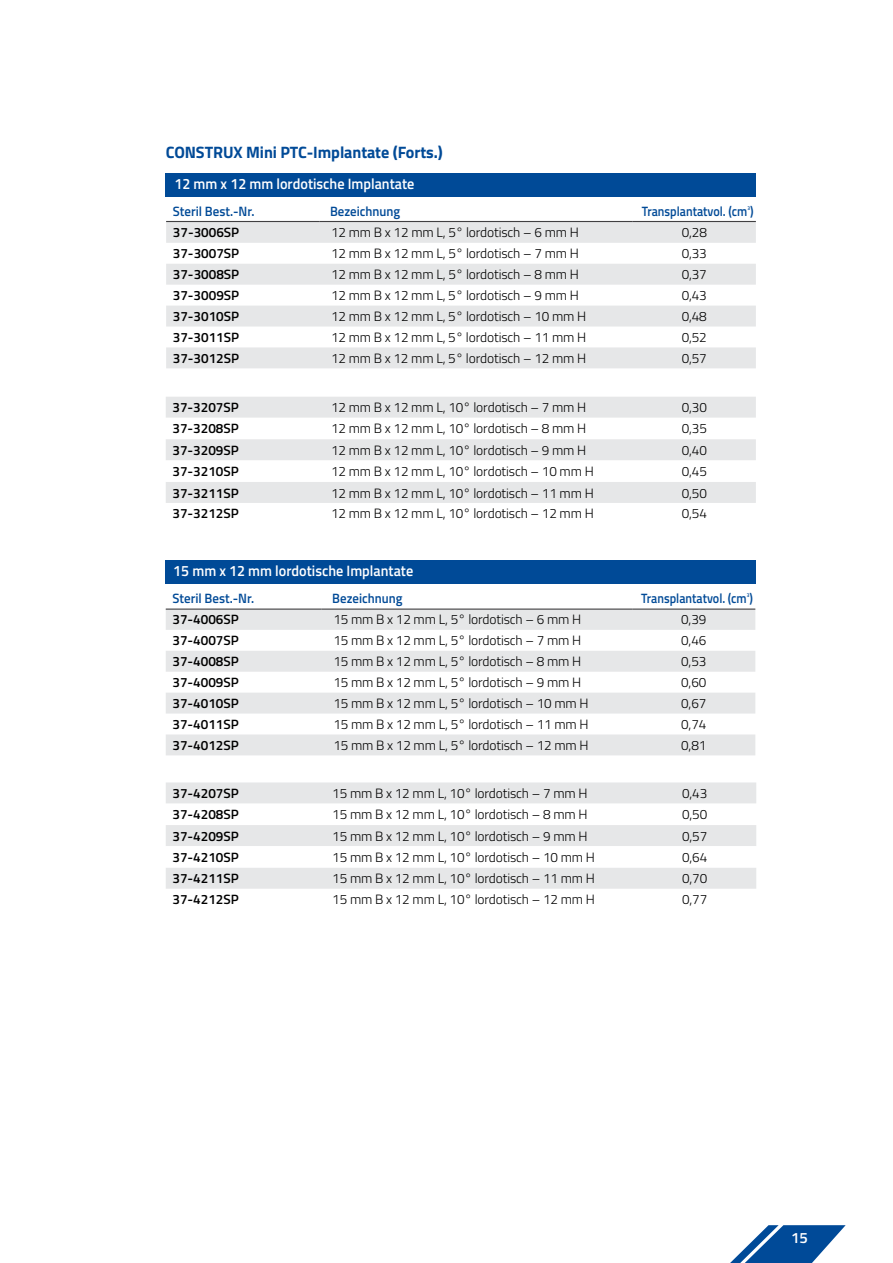
<style>
.page{position:relative;width:893px;height:1263px;background:#fff}
.page>*{position:absolute;margin:0;border:0;box-sizing:border-box;transform-origin:0 0}
.t1{font:700 16.5px "Titillium";letter-spacing:-.005em;color:#004a97}
.t2{font:600 15px "Titillium";color:#fff;scale:.95 1}
.t3{font:600 15px "Titillium";color:#fff}
.t4{font:300 13.5px "Titillium";letter-spacing:-.01em;color:#000}
.t5{font:600 13.5px "Titillium";color:#000}
.t6{font:600 13.5px "Titillium";color:#004a97;scale:.9 1}
.t7{font:600 13.5px "Titillium";color:#004a97;scale:.96 1}
.t8{font:600 13.5px "Titillium";color:#004a97;scale:.95 1}
.t9{font:600 5.4px "Titillium";color:#004a97;scale:.9 1}
</style>
<div class="page">
<svg style="left:730px;top:1225px;width:116px;height:38px"></svg>
<div style="left:166px;top:560px;width:590px;height:23px;background:#004a97"></div>
<svg style="left:166px;top:610px;width:589px;height:145px;fill:#e6e7e8"></svg>
<hr style="left:166px;top:608px;width:155px;height:2px;background:#414042">
<hr style="left:321px;top:608px;width:311px;height:2px;background:#414042">
<hr style="left:632px;top:608px;width:123px;height:2px;background:#414042">
<svg style="left:166px;top:782px;width:590px;height:107px;fill:#e6e7e8"></svg>
<div style="left:166px;top:173px;width:590px;height:24px;background:#004a97"></div>
<svg style="left:166px;top:222px;width:590px;height:146px;fill:#e6e7e8"></svg>
<hr style="left:166px;top:221px;width:153px;height:1px;background:#414042">
<hr style="left:319px;top:221px;width:314px;height:1px;background:#414042">
<hr style="left:633px;top:221px;width:123px;height:1px;background:#414042">
<svg style="left:166px;top:397px;width:590px;height:106px;fill:#e6e7e8"></svg>
<p class="t1" style="left:166px;top:139px;width:278px">CONSTRUX Mini PTC‑Implantate (Forts.)</p>
<p class="t2" style="left:174px;top:173px;width:254px">12 mm x 12 mm lordotische Implantate</p>
<p class="t7" style="left:173px;top:201px;width:87px">Steril Best.‑Nr.</p>
<p class="t8" style="left:330px;top:201px;width:75px">Bezeichnung</p>
<p class="t6" style="left:642px;top:201px;width:126px">Transplantatvol. (cm )</p>
<p class="t9" style="left:747px;top:204px;width:5px">3</p>
<p class="t5" style="left:173px;top:223px;width:68px">37‑3006SP</p>
<p class="t4" style="left:331px;top:223px;width:249px">12 mm B x 12 mm L, 5° lordotisch – 6 mm H</p>
<p class="t4" style="left:682px;top:223px;width:27px">0,28</p>
<p class="t5" style="left:173px;top:243px;width:68px">37‑3007SP</p>
<p class="t4" style="left:331px;top:244px;width:249px">12 mm B x 12 mm L, 5° lordotisch – 7 mm H</p>
<p class="t4" style="left:682px;top:244px;width:27px">0,33</p>
<p class="t5" style="left:173px;top:264px;width:68px">37‑3008SP</p>
<p class="t4" style="left:331px;top:265px;width:249px">12 mm B x 12 mm L, 5° lordotisch – 8 mm H</p>
<p class="t4" style="left:682px;top:265px;width:27px">0,37</p>
<p class="t5" style="left:173px;top:285px;width:68px">37‑3009SP</p>
<p class="t4" style="left:331px;top:286px;width:249px">12 mm B x 12 mm L, 5° lordotisch – 9 mm H</p>
<p class="t4" style="left:682px;top:286px;width:27px">0,43</p>
<p class="t5" style="left:173px;top:306px;width:68px">37‑3010SP</p>
<p class="t4" style="left:331px;top:307px;width:257px">12 mm B x 12 mm L, 5° lordotisch – 10 mm H</p>
<p class="t4" style="left:682px;top:307px;width:27px">0,48</p>
<p class="t5" style="left:173px;top:327px;width:68px">37‑3011SP</p>
<p class="t4" style="left:331px;top:327px;width:257px">12 mm B x 12 mm L, 5° lordotisch – 11 mm H</p>
<p class="t4" style="left:682px;top:327px;width:27px">0,52</p>
<p class="t5" style="left:173px;top:348px;width:68px">37‑3012SP</p>
<p class="t4" style="left:331px;top:348px;width:257px">12 mm B x 12 mm L, 5° lordotisch – 12 mm H</p>
<p class="t4" style="left:682px;top:348px;width:27px">0,57</p>
<p class="t5" style="left:172px;top:397px;width:68px">37‑3207SP</p>
<p class="t4" style="left:331px;top:398px;width:257px">12 mm B x 12 mm L, 10° lordotisch – 7 mm H</p>
<p class="t4" style="left:682px;top:398px;width:27px">0,30</p>
<p class="t5" style="left:172px;top:418px;width:68px">37‑3208SP</p>
<p class="t4" style="left:331px;top:419px;width:257px">12 mm B x 12 mm L, 10° lordotisch – 8 mm H</p>
<p class="t4" style="left:682px;top:419px;width:27px">0,35</p>
<p class="t5" style="left:172px;top:440px;width:68px">37‑3209SP</p>
<p class="t4" style="left:331px;top:440px;width:257px">12 mm B x 12 mm L, 10° lordotisch – 9 mm H</p>
<p class="t4" style="left:682px;top:440px;width:27px">0,40</p>
<p class="t5" style="left:172px;top:461px;width:68px">37‑3210SP</p>
<p class="t4" style="left:331px;top:461px;width:264px">12 mm B x 12 mm L, 10° lordotisch – 10 mm H</p>
<p class="t4" style="left:682px;top:461px;width:27px">0,45</p>
<p class="t5" style="left:172px;top:483px;width:68px">37‑3211SP</p>
<p class="t4" style="left:331px;top:483px;width:264px">12 mm B x 12 mm L, 10° lordotisch – 11 mm H</p>
<p class="t4" style="left:682px;top:483px;width:27px">0,50</p>
<p class="t5" style="left:172px;top:504px;width:68px">37‑3212SP</p>
<p class="t4" style="left:331px;top:504px;width:264px">12 mm B x 12 mm L, 10° lordotisch – 12 mm H</p>
<p class="t4" style="left:682px;top:504px;width:27px">0,54</p>
<p class="t2" style="left:173px;top:559px;width:254px">15 mm x 12 mm lordotische Implantate</p>
<p class="t7" style="left:172px;top:588px;width:87px">Steril Best.‑Nr.</p>
<p class="t8" style="left:332px;top:588px;width:75px">Bezeichnung</p>
<p class="t6" style="left:641px;top:588px;width:126px">Transplantatvol. (cm )</p>
<p class="t9" style="left:747px;top:591px;width:5px">3</p>
<p class="t5" style="left:172px;top:610px;width:68px">37‑4006SP</p>
<p class="t4" style="left:333px;top:610px;width:249px">15 mm B x 12 mm L, 5° lordotisch – 6 mm H</p>
<p class="t4" style="left:681px;top:610px;width:27px">0,39</p>
<p class="t5" style="left:172px;top:630px;width:68px">37‑4007SP</p>
<p class="t4" style="left:333px;top:631px;width:249px">15 mm B x 12 mm L, 5° lordotisch – 7 mm H</p>
<p class="t4" style="left:681px;top:631px;width:27px">0,46</p>
<p class="t5" style="left:172px;top:651px;width:68px">37‑4008SP</p>
<p class="t4" style="left:333px;top:652px;width:249px">15 mm B x 12 mm L, 5° lordotisch – 8 mm H</p>
<p class="t4" style="left:681px;top:652px;width:27px">0,53</p>
<p class="t5" style="left:172px;top:672px;width:68px">37‑4009SP</p>
<p class="t4" style="left:333px;top:673px;width:249px">15 mm B x 12 mm L, 5° lordotisch – 9 mm H</p>
<p class="t4" style="left:681px;top:673px;width:27px">0,60</p>
<p class="t5" style="left:172px;top:693px;width:68px">37‑4010SP</p>
<p class="t4" style="left:333px;top:694px;width:257px">15 mm B x 12 mm L, 5° lordotisch – 10 mm H</p>
<p class="t4" style="left:681px;top:694px;width:27px">0,67</p>
<p class="t5" style="left:172px;top:714px;width:68px">37‑4011SP</p>
<p class="t4" style="left:333px;top:714px;width:257px">15 mm B x 12 mm L, 5° lordotisch – 11 mm H</p>
<p class="t4" style="left:681px;top:714px;width:27px">0,74</p>
<p class="t5" style="left:172px;top:735px;width:68px">37‑4012SP</p>
<p class="t4" style="left:333px;top:735px;width:257px">15 mm B x 12 mm L, 5° lordotisch – 12 mm H</p>
<p class="t4" style="left:681px;top:735px;width:27px">0,81</p>
<p class="t5" style="left:172px;top:783px;width:68px">37‑4207SP</p>
<p class="t4" style="left:332px;top:783px;width:257px">15 mm B x 12 mm L, 10° lordotisch – 7 mm H</p>
<p class="t4" style="left:682px;top:783px;width:27px">0,43</p>
<p class="t5" style="left:172px;top:804px;width:68px">37‑4208SP</p>
<p class="t4" style="left:332px;top:804px;width:257px">15 mm B x 12 mm L, 10° lordotisch – 8 mm H</p>
<p class="t4" style="left:682px;top:804px;width:27px">0,50</p>
<p class="t5" style="left:172px;top:826px;width:68px">37‑4209SP</p>
<p class="t4" style="left:332px;top:826px;width:257px">15 mm B x 12 mm L, 10° lordotisch – 9 mm H</p>
<p class="t4" style="left:682px;top:826px;width:27px">0,57</p>
<p class="t5" style="left:172px;top:847px;width:68px">37‑4210SP</p>
<p class="t4" style="left:332px;top:847px;width:264px">15 mm B x 12 mm L, 10° lordotisch – 10 mm H</p>
<p class="t4" style="left:682px;top:847px;width:27px">0,64</p>
<p class="t5" style="left:172px;top:868px;width:68px">37‑4211SP</p>
<p class="t4" style="left:332px;top:869px;width:264px">15 mm B x 12 mm L, 10° lordotisch – 11 mm H</p>
<p class="t4" style="left:682px;top:869px;width:27px">0,70</p>
<p class="t5" style="left:172px;top:889px;width:68px">37‑4212SP</p>
<p class="t4" style="left:332px;top:890px;width:264px">15 mm B x 12 mm L, 10° lordotisch – 12 mm H</p>
<p class="t4" style="left:682px;top:890px;width:27px">0,77</p>
<p class="t3" style="left:791px;top:1226px;width:18px">15</p>
</div>
